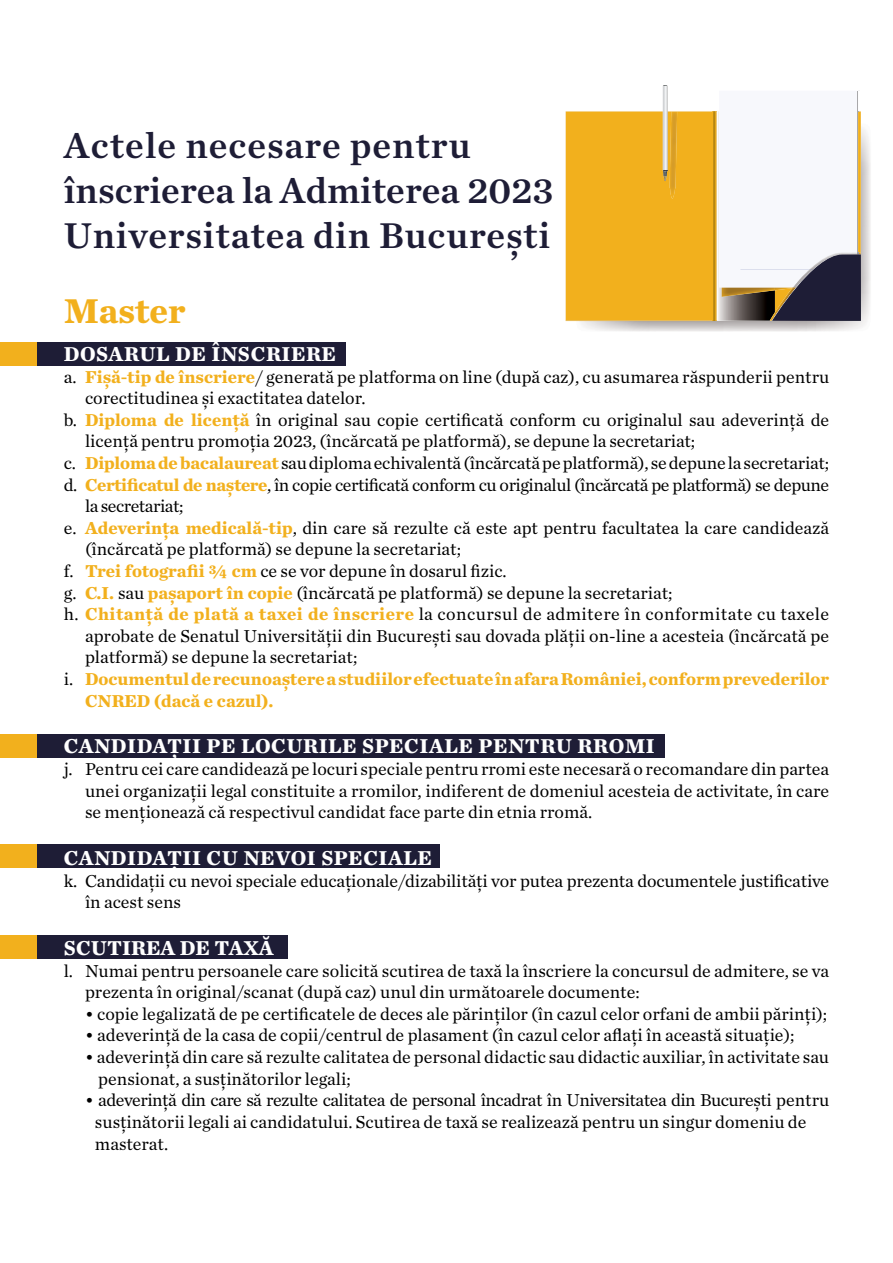
<style>
.page{position:relative;width:893px;height:1263px;background:#fff}
.page>*{position:absolute;margin:0;border:0;box-sizing:border-box;transform-origin:0 0}
.t1{font:37.5px/45px "Chronicle Text G1 Semi";letter-spacing:.02em;color:#1e1d36}
.t2{font:700 36px "Chronicle Text G1";color:#f2b01d}
.t3{font:700 21px "Chronicle Text G1";letter-spacing:.025em;color:#fff}
.t4{font:700 21px "Chronicle Text G1";color:#fff}
.t5{font:18px/21.6px "Chronicle Text G1";color:#000}
.t6{font:18px "Chronicle Text G1";letter-spacing:-.025em;color:#000}
.t7{font:700 18px "Chronicle Text G1";color:#f2b01d}
.t8{font:18px "Chronicle Text G1";letter-spacing:.025em;color:#000}
.s1{font-weight:700;color:#f2b01d}
.s2{font-weight:400;color:#000}
</style>
<div class="page">
<div style="left:0;top:935px;width:288px;height:24px;background:#1e1d36"></div>
<div style="left:0;top:935px;width:37px;height:24px;background:#f2b01d"></div>
<div style="left:0;top:734px;width:664px;height:24px;background:#1e1d36"></div>
<div style="left:0;top:734px;width:37px;height:24px;background:#f2b01d"></div>
<div style="left:0;top:844px;width:440px;height:24px;background:#1e1d36"></div>
<div style="left:0;top:844px;width:37px;height:24px;background:#f2b01d"></div>
<div style="left:0;top:343px;width:346px;height:23px;background:#1e1d36"></div>
<div style="left:0;top:343px;width:37px;height:23px;background:#f2b01d"></div>
<img style="left:862px;top:128px;width:9px;height:185px">
<svg style="left:566px;top:85px;width:296px;height:237px"></svg>
<h1 class="t1" style="left:64px;top:120px;width:491px">Actele necesare pentru înscrierea la Admiterea 2023<br>Universitatea din București</h1>
<h2 class="t2" style="left:64px;top:282px;width:123px">Master</h2>
<p class="t3" style="left:64px;top:337px;width:274px">DOSARUL DE ÎNSCRIERE</p>
<p class="t5" style="left:64px;top:365px;width:767px">a. <span class="s1">Fișă-tip de înscriere</span>/ generată pe platforma on line (după caz), cu asumarea răspunderii pentru</p>
<p class="t5" style="left:85px;top:386px;width:282px">corectitudinea și exactitatea datelor.</p>
<p class="t5" style="left:64px;top:408px;width:767px">b. <span class="s1">Diploma de licenţă</span> în original sau copie certificată conform cu originalul sau adeverinţă de</p>
<p class="t5" style="left:85px;top:430px;width:612px">licenţă pentru promoţia 2023, (încărcată pe platformă), se depune la secretariat;</p>
<p class="t5" style="left:64px;top:451px;width:767px">c. <span class="s1">Diploma de bacalaureat</span> sau diploma echivalentă (încărcată pe platformă), se depune la secretariat;</p>
<p class="t6" style="left:64px;top:471px;width:767px">d. <span class="s1">Certificatul de naștere</span>, în copie certificată conform cu originalul (încărcată pe platformă) se depune</p>
<p class="t6" style="left:85px;top:493px;width:100px">la secretariat;</p>
<p class="t5" style="left:64px;top:516px;width:767px">e. <span class="s1">Adeverinţa medicală-tip</span>, din care să rezulte că este apt pentru facultatea la care candidează</p>
<p class="t5" style="left:85px;top:538px;width:378px">(încărcată pe platformă) se depune la secretariat;</p>
<p class="t5" style="left:64px;top:559px;width:444px">f. <span class="s1">Trei fotografii ¾ cm</span> ce se vor depune în dosarul fizic.</p>
<p class="t5" style="left:64px;top:581px;width:610px">g. <span class="s1">C.I.</span> sau <span class="s1">pașaport în copie</span> (încărcată pe platformă) se depune la secretariat;</p>
<p class="t8" style="left:64px;top:601px;width:767px">h. <span class="s1">Chitanţă de plată a taxei de înscriere</span> la concursul de admitere în conformitate cu taxele</p>
<p class="t5" style="left:85px;top:624px;width:746px">aprobate de Senatul Universităţii din București sau dovada plăţii on-line a acesteia (încărcată pe</p>
<p class="t5" style="left:85px;top:646px;width:274px">platformă) se depune la secretariat;</p>
<p class="t7" style="left:64px;top:664px;width:767px"><span class="s2">i.</span> Documentul de recunoaștere a studiilor efectuate în afara României, conform prevederilor</p>
<p class="t7" style="left:85px;top:686px;width:190px">CNRED (dacă e cazul).</p>
<p class="t3" style="left:64px;top:729px;width:593px">CANDIDAŢII PE LOCURILE SPECIALE PENTRU RROMI</p>
<p class="t5" style="left:85px;top:757px;width:746px;text-align:justify;text-indent:-21px">j. Pentru cei care candidează pe locuri speciale pentru rromi este necesară o recomandare din partea unei organizaţii legal constituite a rromilor, indiferent de domeniul acesteia de activitate, în care se menţionează că respectivul candidat face parte din etnia rromă.</p>
<p class="t3" style="left:64px;top:841px;width:370px">CANDIDAŢII CU NEVOI SPECIALE</p>
<p class="t5" style="left:85px;top:869px;width:746px;text-indent:-21px">k. Candidaţii cu nevoi speciale educaţionale/dizabilităţi vor putea prezenta documentele justificative în acest sens</p>
<p class="t4" style="left:64px;top:931px;width:211px">SCUTIREA DE TAXĂ</p>
<p class="t5" style="left:85px;top:959px;width:746px;text-indent:-21px">l. Numai pentru persoanele care solicită scutirea de taxă la înscriere la concursul de admitere, se va prezenta în original/scanat (după caz) unul din următoarele documente:</p>
<p class="t5" style="left:85px;top:1002px;width:744px">• copie legalizată de pe certificatele de deces ale părinţilor (în cazul celor orfani de ambii părinţi);</p>
<p class="t5" style="left:85px;top:1024px;width:711px">• adeverinţă de la casa de copii/centrul de plasament (în cazul celor aflaţi în această situaţie);</p>
<p class="t5" style="left:98px;top:1045px;width:732px;text-indent:-13px">• adeverinţă din care să rezulte calitatea de personal didactic sau didactic auxiliar, în activitate sau pensionat, a susţinătorilor legali;</p>
<p class="t5" style="left:95px;top:1088px;width:736px;text-indent:-10px">• adeverinţă din care să rezulte calitatea de personal încadrat în Universitatea din București pentru susţinătorii legali ai candidatului. Scutirea de taxă se realizează pentru un singur domeniu de masterat.</p>
</div>
